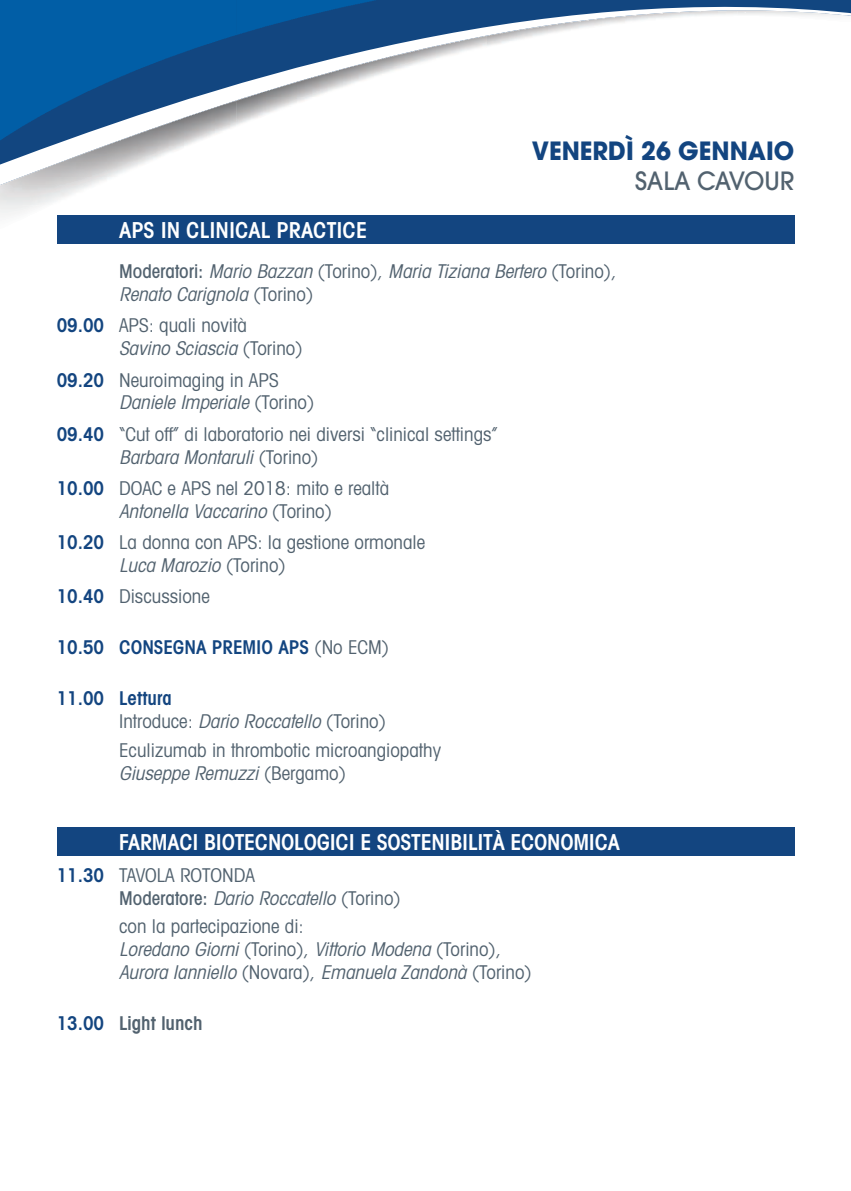
<style>
.page{position:relative;width:851px;height:1191px;background:#fff}
.page>*{position:absolute;margin:0;border:0;box-sizing:border-box;transform-origin:0 0}
.t1{font:700 25px "Avant Garde";color:#134580;scale:.96 1}
.t2{font:500 25px "Avant Garde";color:#52626f;scale:.96 1}
.t3{font:600 condensed 22px "Avant Garde";letter-spacing:-.01em;color:#fff}
.t4{font:condensed 19px/22.8px "Avant Garde";color:#52626f}
.t5{font:italic condensed 19px/22.8px "Avant Garde";color:#52626f}
.t6{font:600 condensed 19px "Avant Garde";color:#134580}
.t7{font:600 condensed 19px "Avant Garde";color:#52626f}
.s1{font-weight:500;font-style:normal}
.s2{font-style:normal}
.s3{font-weight:600;color:#134580}
.s4{font-style:italic}
.s5{font-weight:400;color:#52626f}
.s6{font-weight:500}
.s7{color:#134580}
</style>
<div class="page">
<div style="left:57px;top:827px;width:737px;height:29px;background:#134580"></div>
<svg style="left:850px;top:0;width:1px;height:16px"></svg>
<svg style="left:0;top:0;width:850px;height:166px"></svg>
<img style="left:0;top:166px;width:136px;height:39px">
<svg style="left:0;top:0;width:406px;height:150px"></svg>
<img style="left:487px;top:11px;width:250px;height:37px">
<img style="left:737px;top:11px;width:113px;height:13px">
<div style="left:57px;top:215px;width:737px;height:29px;background:#134580"></div>
<h1 class="t1" style="left:531px;top:142px;width:275px">VENERDÌ 26 GENNAIO</h1>
<h1 class="t2" style="left:635px;top:172px;width:167px">SALA CAVOUR</h1>
<p class="t3" style="left:119px;top:222px;width:249px">APS IN CLINICAL PRACTICE</p>
<p class="t5" style="left:119px;top:262px;width:499px"><span class="s1">Moderatori:</span> MarioBazzan<span class="s2">(Torino),</span> MariaTizianaBertero<span class="s2">(Torino),<br></span>Renato Carignola <span class="s2">( To r i n o )</span></p>
<p class="t4" style="left:119px;top:316px;width:185px;text-indent:-62px"><span class="s3">09.00</span> APS: quali novità<br><span class="s4">Savino Sciascia</span> ( To r i n o )</p>
<p class="t4" style="left:119px;top:370px;width:197px;text-indent:-62px"><span class="s3">09.20</span> Neuroimaging in APS<br><span class="s4">Daniele Imperiale</span> ( To r i n o )</p>
<p class="t4" style="left:119px;top:424px;width:380px;text-indent:-62px"><span class="s3">09.40</span> “Cut off” di laboratorio nei diversi “clinical settings”<br><span class="s4">Barbara Montaruli</span> ( To r i n o )</p>
<p class="t4" style="left:57px;top:478px;width:334px;text-align:center"><span class="s3">10.00</span> DOAC e APS nel 2018: mito e realtà<br><span class="s4">Antonella Vaccarino</span> ( To r i n o )</p>
<p class="t4" style="left:119px;top:532px;width:307px;text-indent:-62px"><span class="s3">10.20</span> La donna con APS: la gestione ormonale<br><span class="s4">Luca Marozio</span> (Torino)</p>
<p class="t4" style="left:57px;top:586px;width:155px"><span class="s3">10.40</span> Discussione</p>
<p class="t6" style="left:57px;top:640px;width:334px">10.50 CONSEGNA PREMIO APS <span class="s5">(No ECM)</span></p>
<p class="t4" style="left:119px;top:689px;width:268px;text-indent:-62px"><span class="s3">11.00 Lettura<br></span>Introduce: <span class="s4">DarioRoccatello</span>(Torino)</p>
<p class="t4" style="left:119px;top:740px;width:323px">Eculizumab in thrombotic microangiopathy<br><span class="s4">Giuseppe Remuzzi</span> ( B e r g a m o )</p>
<p class="t3" style="left:119px;top:834px;width:502px">FARMACI BIOTECNOLOGICI E SOSTENIBILITÀ ECONOMICA</p>
<p class="t4" style="left:119px;top:865px;width:283px;text-indent:-62px"><span class="s3">11.30</span> TAVOLA ROTONDA<br><span class="s6">Moderatore:</span> <span class="s4">DarioRoccatello</span>(Torino)</p>
<p class="t5" style="left:119px;top:916px;width:414px"><span class="s2">con la partecipazione di:<br></span>Loredano Giorni <span class="s2">(Torino),</span> Vittorio Modena <span class="s2">(Torino),<br></span>Aurora Ianniello <span class="s2">( N o v a r a ) ,</span> Emanuela Zandonà <span class="s2">( To r i n o )</span></p>
<p class="t7" style="left:57px;top:1016px;width:147px"><span class="s7">13.00</span> Light lunch</p>
</div>
